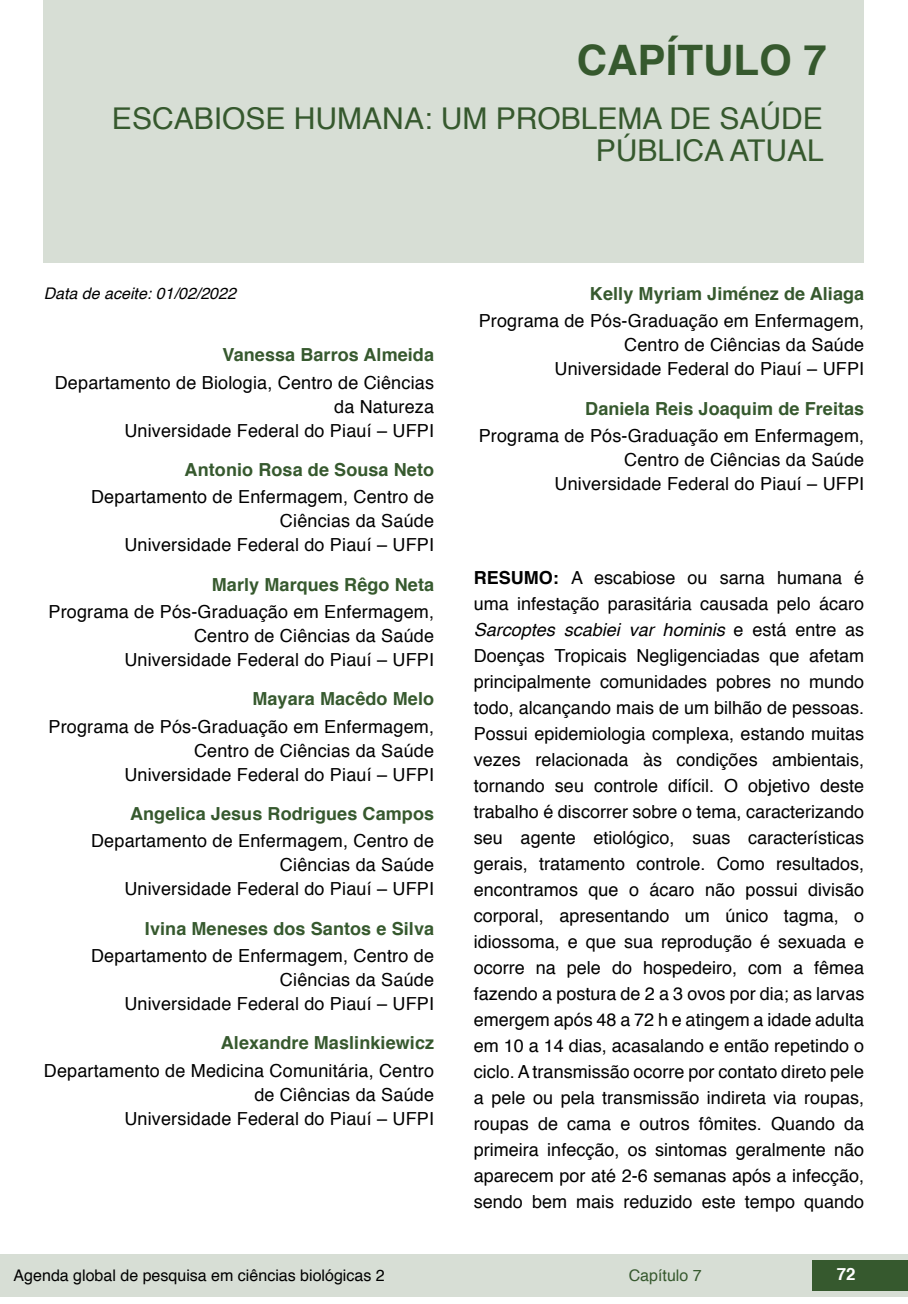
<style>
.page{position:relative;width:908px;height:1304px;background:#fff}
.page>*{position:absolute;margin:0;border:0;box-sizing:border-box;transform-origin:0 0}
.capítulos{font:700 42px "Helvetica";color:#36592e}
.nome_artigos{font:30px/32px "Helvetica";color:#36592e;text-align:right}
.Resumos_e_PC_TXT{font:18px/26px "Helvetica";color:#000;text-align:justify}
.info_autores{font:18px/24px "Helvetica";letter-spacing:.01em;color:#000;text-align:right}
.nome_autores{font:700 18px "Helvetica";letter-spacing:.005em;color:#36592e}
.t1{font:700 16.8px "Helvetica";color:#fff}
.t2{font:16px "Helvetica";color:#000}
.t3{font:italic 16px "Helvetica";color:#000}
.t4{font:16px "Helvetica";color:#36592e}
.s1{font-weight:700}
.s2{font-style:italic}
</style>
<div class="page">
<div style="left:0;top:1254px;width:906px;height:43px;background:#d7ded5"></div>
<div style="left:812px;top:1261px;width:95px;height:30px;background:#36592e"></div>
<div style="left:44px;top:0;width:819px;height:263px;background:#d7ded5"></div>
<p class="capítulos" style="left:576px;top:26px;width:251px">CAPÍTULO 7</p>
<p class="nome_artigos" style="left:112px;top:104px;width:713px">ESCABIOSE HUMANA: UM PROBLEMA DE SAÚDE<br>PÚBLICA ATUAL</p>
<p class="t3" style="left:44px;top:280px;width:194px">Data de aceite: 01/02/2022</p>
<p class="nome_autores" style="left:222px;top:341px;width:213px">Vanessa Barros Almeida</p>
<p class="info_autores" style="left:55px;top:371px;width:380px">Departamento de Biologia, Centro de Ciências da Natureza</p>
<p class="info_autores" style="left:124px;top:419px;width:311px">Universidade Federal do Piauí – UFPI</p>
<p class="nome_autores" style="left:184px;top:455px;width:251px">Antonio Rosa de Sousa Neto</p>
<p class="info_autores" style="left:91px;top:486px;width:344px">Departamento de Enfermagem, Centro de<br>Ciências da Saúde</p>
<p class="info_autores" style="left:124px;top:534px;width:311px">Universidade Federal do Piauí – UFPI</p>
<p class="nome_autores" style="left:212px;top:570px;width:224px">Marly Marques Rêgo Neta</p>
<p class="info_autores" style="left:49px;top:600px;width:387px">Programa de Pós-Graduação em Enfermagem,<br>Centro de Ciências da Saúde</p>
<p class="info_autores" style="left:124px;top:648px;width:311px">Universidade Federal do Piauí – UFPI</p>
<p class="nome_autores" style="left:252px;top:685px;width:183px">Mayara Macêdo Melo</p>
<p class="info_autores" style="left:49px;top:715px;width:387px">Programa de Pós-Graduação em Enfermagem,<br>Centro de Ciências da Saúde</p>
<p class="info_autores" style="left:124px;top:763px;width:311px">Universidade Federal do Piauí – UFPI</p>
<p class="nome_autores" style="left:130px;top:799px;width:305px">Angelica Jesus Rodrigues Campos</p>
<p class="info_autores" style="left:91px;top:830px;width:344px">Departamento de Enfermagem, Centro de<br>Ciências da Saúde</p>
<p class="info_autores" style="left:124px;top:878px;width:311px">Universidade Federal do Piauí – UFPI</p>
<p class="nome_autores" style="left:145px;top:914px;width:290px">Ivina Meneses dos Santos e Silva</p>
<p class="info_autores" style="left:91px;top:944px;width:344px">Departamento de Enfermagem, Centro de<br>Ciências da Saúde</p>
<p class="info_autores" style="left:124px;top:992px;width:311px">Universidade Federal do Piauí – UFPI</p>
<p class="nome_autores" style="left:221px;top:1029px;width:215px">Alexandre Maslinkiewicz</p>
<p class="info_autores" style="left:44px;top:1059px;width:391px">Departamento de Medicina Comunitária, Centro de Ciências da Saúde</p>
<p class="info_autores" style="left:124px;top:1107px;width:311px">Universidade Federal do Piauí – UFPI</p>
<p class="nome_autores" style="left:589px;top:279px;width:276px">Kelly Myriam Jiménez de Aliaga</p>
<p class="info_autores" style="left:478px;top:310px;width:387px">Programa de Pós-Graduação em Enfermagem,<br>Centro de Ciências da Saúde</p>
<p class="info_autores" style="left:554px;top:358px;width:311px">Universidade Federal do Piauí – UFPI</p>
<p class="nome_autores" style="left:585px;top:394px;width:280px">Daniela Reis Joaquim de Freitas</p>
<p class="info_autores" style="left:478px;top:424px;width:387px">Programa de Pós-Graduação em Enfermagem,<br>Centro de Ciências da Saúde</p>
<p class="info_autores" style="left:554px;top:472px;width:311px">Universidade Federal do Piauí – UFPI</p>
<p class="Resumos_e_PC_TXT" style="left:473px;top:565px;width:392px"><span class="s1">RESUMO:</span> A escabiose ou sarna humana é uma infestação parasitária causada pelo ácaro <span class="s2">Sarcoptes scabiei var hominis</span> e está entre as Doenças Tropicais Negligenciadas que afetam principalmente comunidades pobres no mundo todo, alcançando mais de um bilhão de pessoas.<br>Possui epidemiologia complexa, estando muitas vezes relacionada às condições ambientais, tornando seu controle difícil. O objetivo deste trabalho é discorrer sobre o tema, caracterizando seu agente etiológico, suas características gerais, tratamento controle. Como resultados, encontramos que o ácaro não possui divisão corporal, apresentando um único tagma, o idiossoma, e que sua reprodução é sexuada e ocorre na pele do hospedeiro, com a fêmea fazendo a postura de 2 a 3 ovos por dia; as larvas emergem após 48 a 72 h e atingem a idade adulta em 10 a 14 dias, acasalando e então repetindo o ciclo. A transmissão ocorre por contato direto pele a pele ou pela transmissão indireta via roupas, roupas de cama e outros fômites. Quando da primeira infecção, os sintomas geralmente não aparecem por até 2-6 semanas após a infecção, sendo bem mais reduzido este tempo quando</p>
<p class="t2" style="left:14px;top:1263px;width:372px">Agenda global de pesquisa em ciências biológicas 2</p>
<p class="t4" style="left:628px;top:1263px;width:74px">Capítulo 7</p>
<p class="t1" style="left:836px;top:1261px;width:20px">72</p>
</div>
